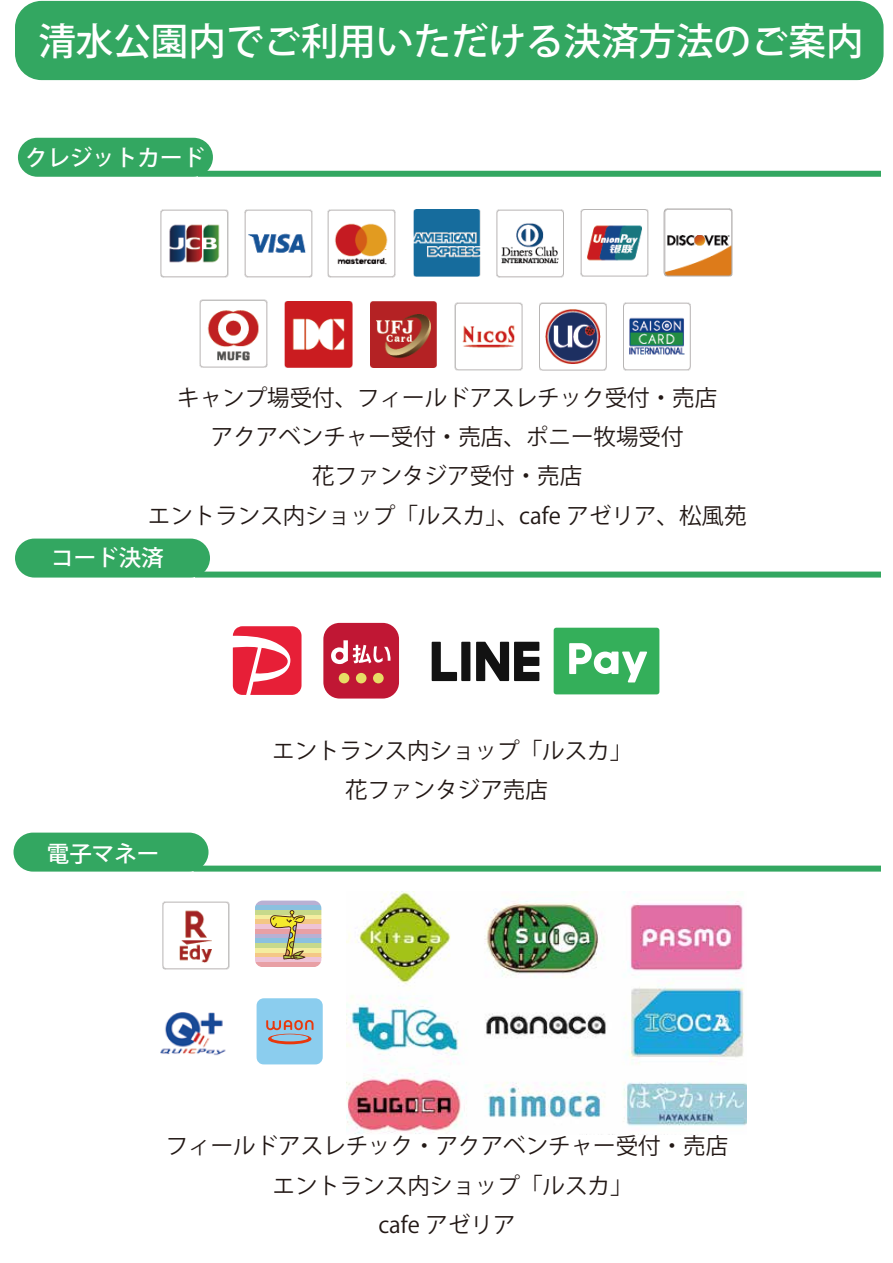
<style>
.page{position:relative;width:893px;height:1263px;background:#fff}
.page>*{position:absolute;margin:0;border:0;box-sizing:border-box;transform-origin:0 0}
.t1{font:500 37.5px "Koz Go Pr 6 N";color:#fff}
.t2{font:22.5px/39.3px "Koz Go Pr 6 N";color:#221815;text-align:center}
.t3{font:500 22.5px "Koz Go Pr 6 N";color:#fff}
</style>
<div class="page">
<div style="left:15px;top:1px;width:868px;height:79px;background:#33a761;border-radius:27px"></div>
<div style="left:15px;top:538px;width:195px;height:40px;background:#33a761;border-radius:20px"></div>
<div style="left:195px;top:572px;width:685px;height:6px;background:#33a761"></div>
<div style="left:18px;top:138px;width:195px;height:39px;background:#33a761;border-radius:20px"></div>
<div style="left:198px;top:171px;width:682px;height:6px;background:#33a761"></div>
<div style="left:14px;top:832px;width:194px;height:40px;background:#33a761;border-radius:20px"></div>
<div style="left:194px;top:866px;width:686px;height:6px;background:#33a761"></div>
<svg style="left:256px;top:998px;width:67px;height:67px;background:#96c2dc"></svg>
<div style="left:255px;top:900px;width:66px;height:5px;background:#b9b0d3"></div>
<div style="left:255px;top:905px;width:66px;height:5px;background:#8bc1df"></div>
<div style="left:255px;top:910px;width:66px;height:5px;background:#c7d98b"></div>
<hr style="left:255px;top:915px;width:66px;height:4px;background:#f4ed9f">
<div style="left:255px;top:919px;width:66px;height:5px;background:#f4c786"></div>
<div style="left:255px;top:924px;width:66px;height:5px;background:#eec3d6"></div>
<div style="left:255px;top:929px;width:66px;height:5px;background:#e8a0a5"></div>
<hr style="left:255px;top:934px;width:66px;height:4px;background:#b9b0d3">
<div style="left:255px;top:938px;width:66px;height:5px;background:#8bc1df"></div>
<div style="left:255px;top:943px;width:66px;height:5px;background:#c7d98b"></div>
<div style="left:255px;top:948px;width:66px;height:5px;background:#f4ed9f"></div>
<hr style="left:255px;top:953px;width:66px;height:4px;background:#f4c786">
<div style="left:255px;top:957px;width:66px;height:5px;background:#eec3d6"></div>
<div style="left:255px;top:962px;width:66px;height:5px;background:#e8a0a5"></div>
<svg style="left:270px;top:910px;width:35px;height:49px"></svg>
<img style="left:413px;top:210px;width:68px;height:66px">
<img style="left:496px;top:209px;width:68px;height:68px">
<img style="left:285px;top:301px;width:67px;height:67px">
<img style="left:580px;top:208px;width:152px;height:68px">
<img style="left:539px;top:302px;width:68px;height:68px">
<img style="left:623px;top:302px;width:68px;height:68px">
<img style="left:370px;top:301px;width:67px;height:67px">
<img style="left:199px;top:299px;width:68px;height:69px">
<img style="left:454px;top:302px;width:68px;height:68px">
<img style="left:160px;top:209px;width:69px;height:68px">
<img style="left:327px;top:209px;width:68px;height:68px">
<img style="left:244px;top:209px;width:68px;height:68px">
<img style="left:160px;top:1012px;width:66px;height:44px">
<img style="left:346px;top:892px;width:400px;height:242px">
<div style="left:323px;top:623px;width:76px;height:75px;background:#c01734;border-radius:16px"></div>
<div style="left:373px;top:673px;width:11px;height:10px;background:#e7dd65;border-radius:50%"></div>
<div style="left:356px;top:673px;width:10px;height:10px;background:#e7dd65;border-radius:50%"></div>
<div style="left:339px;top:673px;width:10px;height:10px;background:#e7dd65;border-radius:50%"></div>
<svg style="left:331px;top:640px;width:60px;height:24px"></svg>
<svg style="left:233px;top:626px;width:68px;height:69px"></svg>
<div style="left:554px;top:628px;width:105px;height:66px;background:#34af5a;border-radius:3px"></div>
<svg style="left:432px;top:642px;width:215px;height:40px"></svg>
<img style="left:162px;top:902px;width:68px;height:67px">
<h1 class="t1" style="left:38px;top:20px;width:826px">清水公園内でご利用いただける決済方法のご案内</h1>
<p class="t3" style="left:25px;top:145px;width:182px">クレジットカード</p>
<p class="t2" style="left:148px;top:378px;width:600px">キャンプ場受付、フィールドアスレチック受付・売店<br>アクアベンチャー受付・売店、ポニー牧場受付<br>花ファンタジア受付・売店<br>エントランス内ショップ「ルスカ」、cafe アゼリア、松風苑</p>
<p class="t3" style="left:51px;top:545px;width:114px">コード決済</p>
<p class="t3" style="left:47px;top:841px;width:114px">電子マネー</p>
<p class="t2" style="left:272px;top:731px;width:361px">エントランス内ショップ「ルスカ」花ファンタジア売店</p>
<p class="t2" style="left:166px;top:1127px;width:564px">フィールドアスレチック・アクアベンチャー受付・売店エントランス内ショップ「ルスカ」<br>cafe アゼリア</p>
</div>
